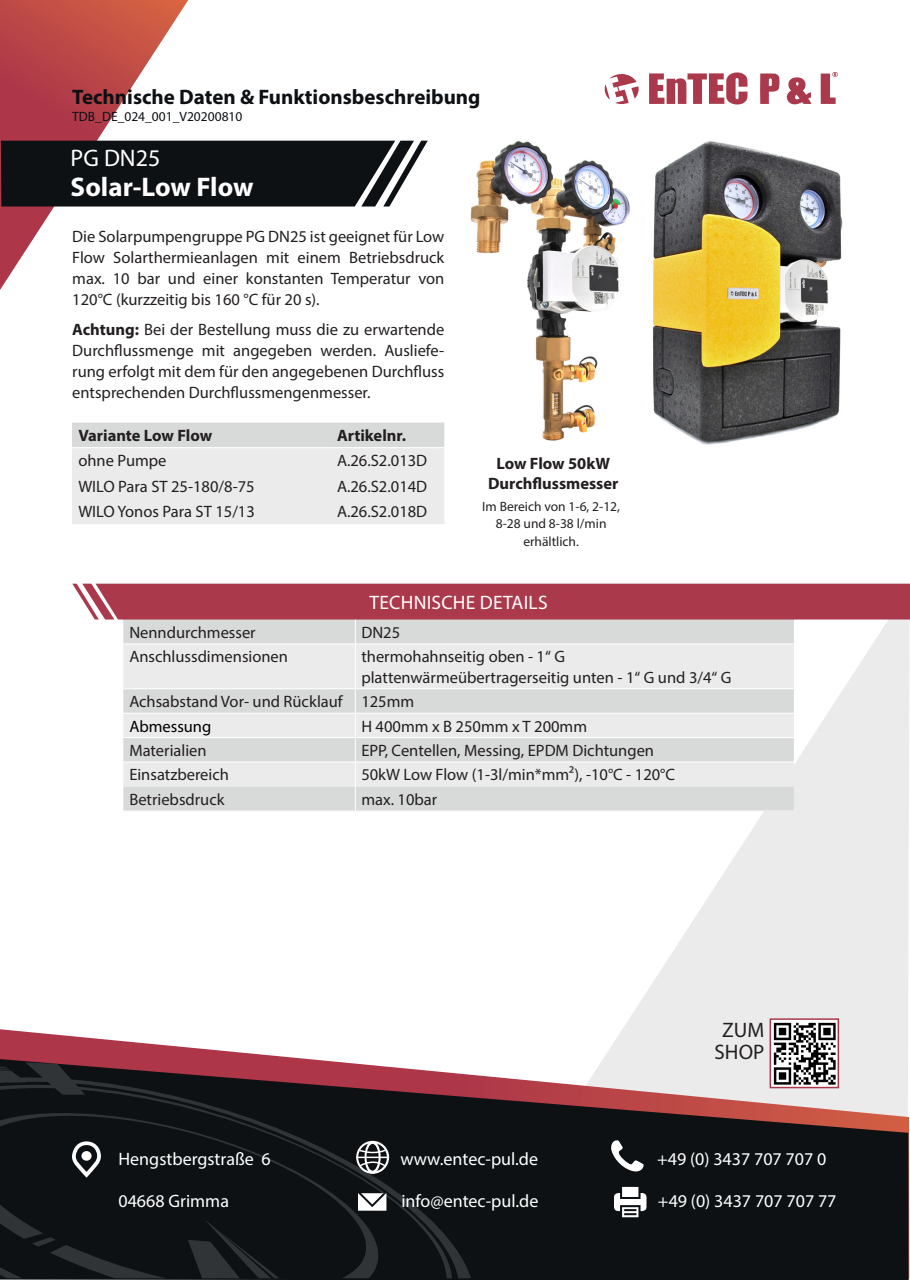
<style>
.page{position:relative;width:910px;height:1280px;background:#fff}
.page>*{position:absolute;margin:0;border:0;box-sizing:border-box;transform-origin:0 0}
.t1{font:700 27px "Myriad Pro";color:#fff}
.t2{font:24px "Myriad Pro";color:#fff}
.t3{font:700 21px "Myriad Pro";color:#0d1114}
.t4{font:21px/22.5px "Myriad Pro";color:#231f20;text-align:center}
.t5{font:19.5px "Myriad Pro";letter-spacing:.01em;color:#fff}
.t6{font:18px "Myriad Pro";color:#fff}
.t7{font:16.5px/21px "Myriad Pro";color:#231f20;text-align:justify}
.t8{font:700 16.5px/20.5px "Myriad Pro";color:#231f20;text-align:center}
.t9{font:16.5px "Myriad Pro";color:#000}
.t10{font:13.5px/17.5px "Myriad Pro";color:#231f20;text-align:center}
.t11{font:13.5px "Myriad Pro";color:#0d1114}
.s1{font-weight:700}
</style>
<div class="page">
<svg style="left:623px;top:643px;width:287px;height:587px;fill:#ebebec"></svg>
<svg style="left:0;top:0;width:188px;height:290px"></svg>
<svg style="left:605px;top:72px;width:233px;height:33px"></svg>
<div style="left:123px;top:787px;width:671px;height:23px;background:#d8dad9"></div>
<svg style="left:123px;top:644px;width:671px;height:142px;background:#e4e5e5"></svg>
<hr style="left:123px;top:786px;width:232px;height:1px;background:#ebebec">
<hr style="left:356px;top:786px;width:438px;height:1px;background:#ebebec">
<hr style="left:123px;top:810px;width:232px;height:1px;background:#ebebec">
<hr style="left:355px;top:810px;width:439px;height:1px;background:#ebebec">
<svg style="left:72px;top:584px;width:838px;height:59px;background:#c07e89"></svg>
<hr style="left:355px;top:643px;width:439px;height:1px;background:#fff">
<hr style="left:355px;top:644px;width:1px;height:44px;background:#fff">
<hr style="left:123px;top:688px;width:232px;height:1px;background:#fff">
<hr style="left:355px;top:688px;width:439px;height:1px;background:#fff">
<hr style="left:123px;top:713px;width:232px;height:1px;background:#fff">
<hr style="left:355px;top:713px;width:439px;height:1px;background:#fff">
<hr style="left:123px;top:737px;width:232px;height:1px;background:#fff">
<hr style="left:355px;top:737px;width:439px;height:1px;background:#fff">
<hr style="left:123px;top:761px;width:232px;height:1px;background:#fff">
<hr style="left:355px;top:761px;width:439px;height:1px;background:#fff">
<svg style="left:355px;top:689px;width:1px;height:121px"></svg>
<img style="left:653px;top:141px;width:190px;height:304px">
<img style="left:470px;top:141px;width:160px;height:300px">
<img style="left:773px;top:1021px;width:63px;height:8px">
<div style="left:770px;top:1018px;width:69px;height:70px;border:2px solid #aa394c"></div>
<svg style="left:0;top:1029px;width:909px;height:30px"></svg>
<svg style="left:0;top:1059px;width:909px;height:221px;background:#433a3c"></svg>
<svg style="left:0;top:1062px;width:471px;height:216px;background:#1d191d"></svg>
<svg style="left:358px;top:1193px;width:28px;height:18px"></svg>
<svg style="left:71px;top:1141px;width:30px;height:37px"></svg>
<svg style="left:356px;top:1140px;width:33px;height:34px"></svg>
<svg style="left:610px;top:1139px;width:34px;height:34px"></svg>
<svg style="left:614px;top:1187px;width:32px;height:30px"></svg>
<svg style="left:72px;top:422px;width:372px;height:102px;background:#e6e7e7"></svg>
<hr style="left:72px;top:447px;width:259px;height:1px;background:#fff">
<hr style="left:331px;top:447px;width:113px;height:1px;background:#fff">
<svg style="left:1px;top:141px;width:427px;height:65px;background:#1f2326"></svg>
<p class="t3" style="left:72px;top:83px;width:410px">Technische Daten &amp; Funktionsbeschreibung</p>
<p class="t11" style="left:72px;top:108px;width:172px">TDB_DE_024_001_V20200810</p>
<h2 class="t2" style="left:71px;top:143px;width:91px">PG DN25</h2>
<h1 class="t1" style="left:71px;top:169px;width:184px">Solar-Low Flow</h1>
<p class="t7" style="left:72px;top:226px;width:374px">Die Solarpumpengruppe PG DN25 ist geeignet für Low Flow Solarthermieanlagen mit einem Betriebsdruck max. 10 bar und einer konstanten Temperatur von 120°C (kurzzeitig bis 160 °C für 20 s).</p>
<p class="t7" style="left:72px;top:318px;width:374px"><span class="s1">Achtung:</span> Bei der Bestellung muss die zu erwartende Durchflussmenge mit angegeben werden. Ausliefe&shy;rung erfolgt mit dem für den angegebenen Durchfluss entsprechenden Durchflussmengenmesser.</p>
<p class="t8" style="left:78px;top:425px;width:135px">Variante Low Flow</p>
<p class="t8" style="left:337px;top:425px;width:71px">Artikelnr.</p>
<p class="t7" style="left:78px;top:450px;width:90px">ohne Pumpe</p>
<p class="t7" style="left:337px;top:450px;width:92px">A.26.S2.013D</p>
<p class="t7" style="left:78px;top:475px;width:178px">WILO Para ST 25-180/8-75</p>
<p class="t7" style="left:337px;top:475px;width:92px">A.26.S2.014D</p>
<p class="t7" style="left:78px;top:500px;width:178px">WILO Yonos Para ST 15/13</p>
<p class="t7" style="left:337px;top:500px;width:92px">A.26.S2.018D</p>
<p class="t8" style="left:488px;top:453px;width:132px">Low Flow 50kW<br>Durchflussmesser</p>
<p class="t10" style="left:482px;top:497px;width:139px">Im Bereich von 1-6, 2-12,<br>8-28 und 8-38 l/min erhältlich.</p>
<p class="t5" style="left:370px;top:590px;width:180px">TECHNISCHE DETAILS</p>
<p class="t7" style="left:129px;top:622px;width:128px">Nenndurchmesser</p>
<p class="t7" style="left:361px;top:622px;width:40px">DN25</p>
<p class="t7" style="left:129px;top:646px;width:160px">Anschlussdimensionen</p>
<p class="t7" style="left:361px;top:646px;width:372px;line-height:20.5px">thermohahnseitig oben - 1“ G plattenwärmeübertragerseitig unten - 1“ G und 3/4“ G</p>
<p class="t7" style="left:129px;top:691px;width:286px">Achsabstand Vor- und Rücklauf 125mm</p>
<p class="t9" style="left:129px;top:716px;width:84px">Abmessung</p>
<p class="t7" style="left:361px;top:715px;width:227px">H 400mm x B 250mm x T 200mm</p>
<p class="t7" style="left:129px;top:740px;width:79px">Materialien</p>
<p class="t7" style="left:361px;top:740px;width:294px">EPP, Centellen, Messing, EPDM Dichtungen</p>
<p class="t7" style="left:129px;top:764px;width:101px">Einsatzbereich</p>
<p class="t7" style="left:361px;top:764px;width:315px">50kW Low Flow (1-3l/min*mm2), -10°C - 120°C</p>
<p class="t7" style="left:129px;top:788px;width:97px">Betriebsdruck</p>
<p class="t7" style="left:361px;top:788px;width:77px">max. 10bar</p>
<p class="t6" style="left:119px;top:1148px;width:154px">Hengstbergstraße 6</p>
<p class="t6" style="left:119px;top:1190px;width:112px">04668 Grimma</p>
<p class="t6" style="left:400px;top:1148px;width:139px">www.entec-pul.de</p>
<p class="t6" style="left:401px;top:1190px;width:138px">info@entec-pul.de</p>
<p class="t4" style="left:715px;top:1018px;width:51px">ZUM<br>SHOP</p>
<p class="t6" style="left:657px;top:1148px;width:171px">+49 (0) 3437 707 707 0</p>
<p class="t6" style="left:658px;top:1190px;width:180px">+49 (0) 3437 707 707 77</p>
</div>
